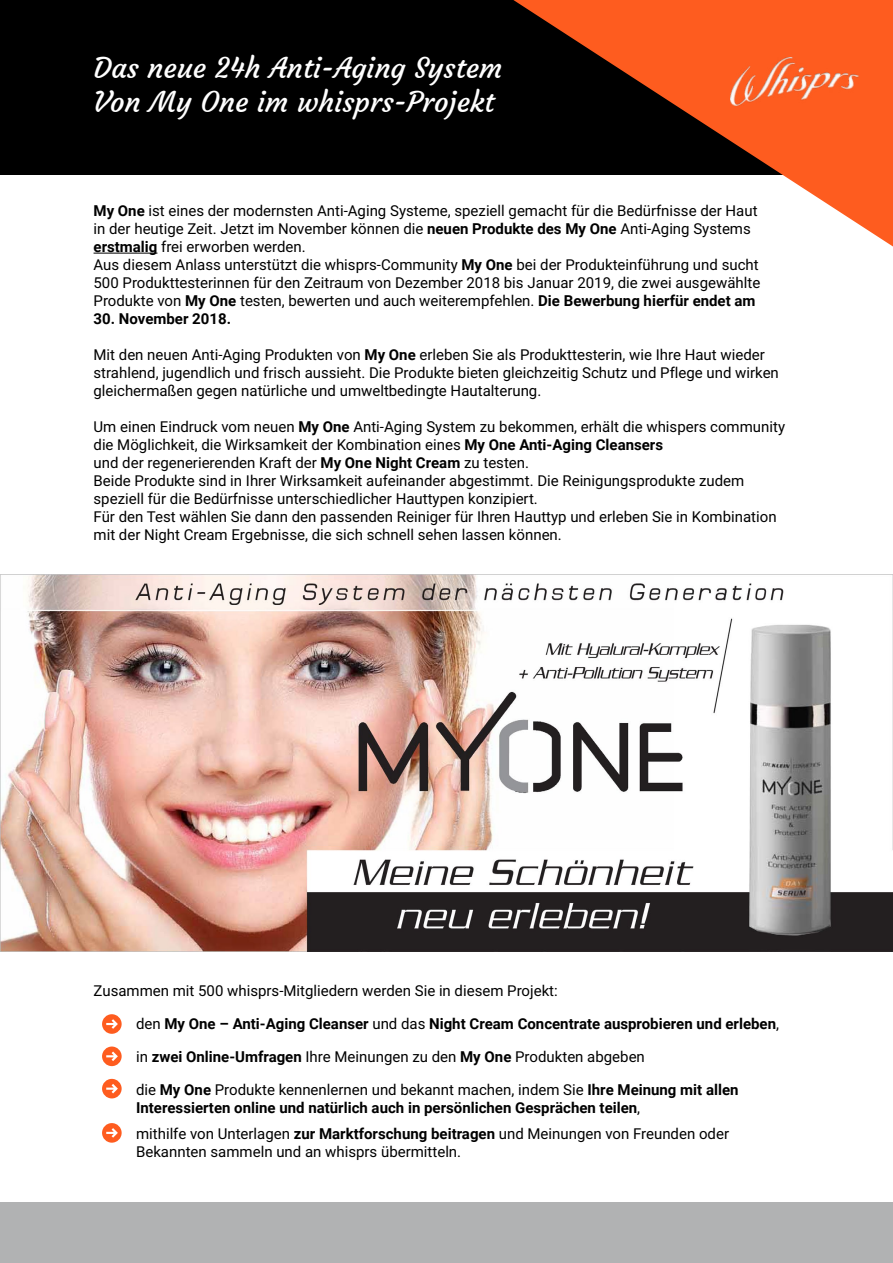
<style>
.page{position:relative;width:893px;height:1263px;background:#fff}
.page>*{position:absolute;margin:0;border:0;box-sizing:border-box;transform-origin:0 0}
.t1{font:28.5px/34.2px "Courgette";color:#fff}
.t2{font:15px/18px "Roboto";color:#000}
.t3{font:700 15px/18px "Roboto";color:#000}
.s1{font-weight:700}
.s2{font-weight:400}
</style>
<div class="page">
<div style="left:0;top:0;width:893px;height:174px;background:#000"></div>
<svg style="left:513px;top:0;width:380px;height:246px;fill:#fe5c1f"></svg>
<div style="left:0;top:1202px;width:893px;height:61px;background:#b1b2b3"></div>
<hr style="left:94px;top:253px;width:63px;height:1px;background:#000">
<img style="left:0;top:575px;width:893px;height:377px">
<img style="left:731px;top:57px;width:127px;height:49px">
<svg style="left:102px;top:1014px;width:20px;height:20px"></svg>
<svg style="left:102px;top:1079px;width:20px;height:19px"></svg>
<svg style="left:102px;top:1046px;width:20px;height:20px"></svg>
<svg style="left:102px;top:1123px;width:20px;height:20px"></svg>
<h1 class="t1" style="left:94px;top:51px;width:410px">Das neue 24h Anti-Aging System<br>Von My One im whisprs-Projekt</h1>
<p class="t2" style="left:94px;top:201px;width:668px"><span class="s1">My One</span> ist eines der modernsten Anti-Aging Systeme, speziell gemacht für die Bedürfnisse der Haut in der heutige Zeit. Jetzt im November können die <span class="s1">neuen Produkte des My One</span> Anti-Aging Systems <span class="s1">erstmalig</span> frei erworben werden.<br>Aus diesem Anlass unterstützt die whisprs-Community <span class="s1">My One</span> bei der Produkteinführung und sucht 500 Produkttesterinnen für den Zeitraum von Dezember 2018 bis Januar 2019, die zwei ausgewählte Produkte von <span class="s1">My One</span> testen, bewerten und auch weiterempfehlen. <span class="s1">Die Bewerbung hierfür endet am</span></p>
<p class="t3" style="left:94px;top:309px;width:139px">30. November 2018.</p>
<p class="t2" style="left:94px;top:345px;width:687px">Mit den neuen Anti-Aging Produkten von <span class="s1">My One</span> erleben Sie als Produkttesterin, wie Ihre Haut wieder strahlend, jugendlich und frisch aussieht. Die Produkte bieten gleichzeitig Schutz und Pflege und wirken gleichermaßen gegen natürliche und umweltbedingte Hautalterung.</p>
<p class="t2" style="left:94px;top:417px;width:693px">Um einen Eindruck vom neuen <span class="s1">My One</span> Anti-Aging System zu bekommen, erhält die whispers community die Möglichkeit, die Wirksamkeit der Kombination eines <span class="s1">My One Anti-Aging Cleansers<br></span>und der regenerierenden Kraft der <span class="s1">My One Night Cream</span> zu testen.<br>Beide Produkte sind in Ihrer Wirksamkeit aufeinander abgestimmt. Die Reinigungsprodukte zudem speziell für die Bedürfnisse unterschiedlicher Hauttypen konzipiert.<br>Für den Test wählen Sie dann den passenden Reiniger für Ihren Hauttyp und erleben Sie in Kombination mit der Night Cream Ergebnisse, die sich schnell sehen lassen können.</p>
<p class="t2" style="left:94px;top:981px;width:466px">Zusammen mit 500 whisprs-Mitgliedern werden Sie in diesem Projekt:</p>
<p class="t3" style="left:109px;top:1014px;width:671px"><span class="s2">• den</span> My One – Anti-Aging Cleanser <span class="s2">und das</span> Night Cream Concentrate ausprobieren und erleben<span class="s2">,</span></p>
<p class="t2" style="left:109px;top:1047px;width:537px">• in <span class="s1">zwei Online-Umfragen</span> Ihre Meinungen zu den <span class="s1">My One</span> Produkten abgeben</p>
<p class="t3" style="left:136px;top:1080px;width:604px;text-indent:-27px"><span class="s2">• die</span> My One <span class="s2">Produkte kennenlernen und bekannt machen, indem Sie</span> Ihre Meinung mit allen<br>Interessierten online und natürlich auch in persönlichen Gesprächen teilen<span class="s2">,</span></p>
<p class="t2" style="left:136px;top:1124px;width:594px;text-indent:-27px">• mithilfe von Unterlagen <span class="s1">zur Marktforschung beitragen</span> und Meinungen von Freunden oder<br>Bekannten sammeln und an whisprs übermitteln.</p>
</div>
